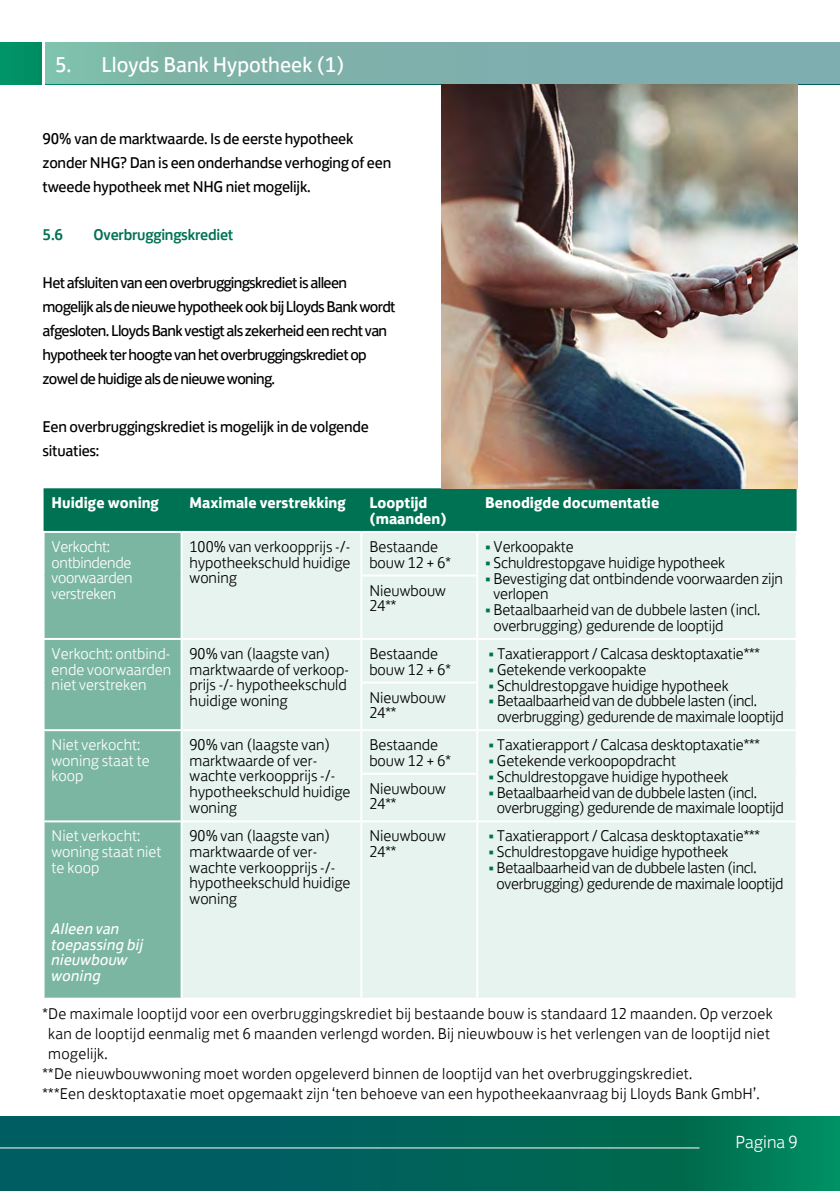
<style>
.page{position:relative;width:840px;height:1191px;background:#fff}
.page>*{position:absolute;margin:0;border:0;box-sizing:border-box;transform-origin:0 0}
.t1{font:22px "Lloyds Bank Jack";color:#fff}
.t2{font:300 18px "Lloyds Bank Jack";color:#fff}
.t3{font:300 16px/15.6px "Lloyds Bank Jack";color:#000}
.t4{font:300 16px/15.8px "Lloyds Bank Jack";letter-spacing:-.02em;color:#000}
.t5{font:16px/24px "Lloyds Bank Jack";letter-spacing:-.04em;color:#000}
.t6{font:16px/24px "Lloyds Bank Jack";letter-spacing:-.015em;color:#000}
.t7{font:300 16px/15.6px "Lloyds Bank Jack";color:#fff}
.t8{font:700 16px/15.6px "Lloyds Bank Jack";color:#fff}
.t9{font:300 16px/15.6px "Lloyds Bank Jack";letter-spacing:-.02em;color:#fff}
.t10{font:italic 16px/15.6px "Lloyds Bank Jack";color:#fff}
.t11{font:500 16px "Lloyds Bank Jack";letter-spacing:-.015em;color:#007254}
.s1{font-weight:400;color:#007254}
</style>
<div class="page">
<svg style="left:0;top:1116px;width:839px;height:75px;background:#01675b"></svg>
<hr style="left:0;top:1147px;width:699px;height:1px;background:#fff">
<div style="left:44px;top:488px;width:752px;height:43px;background:#007254"></div>
<div style="left:45px;top:533px;width:135px;height:464px;background:#7bb6a3"></div>
<div style="left:182px;top:533px;width:613px;height:464px;background:#e6f3ee"></div>
<hr style="left:360px;top:533px;width:2px;height:41px;background:#fff">
<hr style="left:476px;top:533px;width:2px;height:41px;background:#fff">
<hr style="left:360px;top:574px;width:118px;height:2px;background:#fff">
<hr style="left:360px;top:576px;width:2px;height:62px;background:#fff">
<hr style="left:476px;top:576px;width:2px;height:62px;background:#fff">
<hr style="left:43px;top:638px;width:138px;height:2px;background:#fff">
<hr style="left:181px;top:638px;width:180px;height:2px;background:#fff">
<hr style="left:361px;top:638px;width:116px;height:2px;background:#fff">
<hr style="left:360px;top:640px;width:2px;height:41px;background:#fff">
<hr style="left:477px;top:638px;width:320px;height:2px;background:#fff">
<hr style="left:476px;top:640px;width:2px;height:41px;background:#fff">
<hr style="left:360px;top:681px;width:118px;height:2px;background:#fff">
<hr style="left:360px;top:683px;width:2px;height:46px;background:#fff">
<hr style="left:476px;top:683px;width:2px;height:46px;background:#fff">
<hr style="left:43px;top:729px;width:138px;height:2px;background:#fff">
<hr style="left:181px;top:729px;width:180px;height:2px;background:#fff">
<hr style="left:361px;top:729px;width:116px;height:2px;background:#fff">
<hr style="left:360px;top:731px;width:2px;height:42px;background:#fff">
<hr style="left:477px;top:729px;width:320px;height:2px;background:#fff">
<hr style="left:476px;top:731px;width:2px;height:42px;background:#fff">
<hr style="left:360px;top:773px;width:118px;height:2px;background:#fff">
<hr style="left:360px;top:775px;width:2px;height:45px;background:#fff">
<hr style="left:476px;top:775px;width:2px;height:45px;background:#fff">
<hr style="left:43px;top:820px;width:138px;height:2px;background:#fff">
<hr style="left:181px;top:820px;width:180px;height:2px;background:#fff">
<hr style="left:361px;top:820px;width:116px;height:2px;background:#fff">
<hr style="left:360px;top:822px;width:2px;height:175px;background:#fff">
<hr style="left:477px;top:820px;width:320px;height:2px;background:#fff">
<hr style="left:476px;top:822px;width:2px;height:175px;background:#fff">
<div style="left:0;top:43px;width:839px;height:41px;background:#009165"></div>
<div style="left:45px;top:43px;width:794px;height:41px;background:linear-gradient(to right,#7fb8a7,#7faab1)"></div>
<hr style="left:43px;top:42px;width:2px;height:42px;background:#fff">
<img style="left:441px;top:84px;width:356px;height:404px">
<h1 class="t1" style="left:55px;top:46px;width:291px">5. Lloyds Bank Hypotheek (1)</h1>
<p class="t6" style="left:43px;top:125px;width:350px">90% van de marktwaarde. Is de eerste hypotheek zonder NHG? Dan is een onderhandse verhoging of een tweede hypotheek met NHG niet mogelijk.</p>
<p class="t11" style="left:43px;top:222px;width:22px">5.6</p>
<p class="t11" style="left:94px;top:222px;width:141px">Overbruggingskrediet</p>
<p class="t5" style="left:43px;top:269px;width:354px">Het afsluiten van een overbruggingskrediet is alleen mogelijkalsdenieuwehypotheekookbijLloydsBankwordt afgesloten.LloydsBankvestigtalszekerheideenrechtvan hypotheek ter hoogte van het overbruggingskrediet op zoweldehuidigealsdenieuwewoning.</p>
<p class="t6" style="left:43px;top:413px;width:328px">Een overbruggingskrediet is mogelijk in de volgende situaties:</p>
<p class="t8" style="left:52px;top:494px;width:109px">Huidige woning</p>
<p class="t8" style="left:189px;top:494px;width:158px">Maximale verstrekking</p>
<p class="t8" style="left:369px;top:494px;width:79px">Looptijd (maanden)</p>
<p class="t8" style="left:485px;top:494px;width:175px">Benodigde documentatie</p>
<p class="t9" style="left:52px;top:537px;width:82px">Verkocht: ontbindende voorwaarden verstreken</p>
<p class="t3" style="left:189px;top:537px;width:162px;text-align:justify">100% van verkoopprijs -/- hypotheekschuld huidige woning</p>
<p class="t3" style="left:369px;top:537px;width:83px">Bestaande bouw 12 + 6*</p>
<p class="t3" style="left:485px;top:537px;width:90px"><span class="s1">•</span> Verkoopakte</p>
<p class="t3" style="left:485px;top:553px;width:241px"><span class="s1">•</span> Schuldrestopgave huidige hypotheek</p>
<p class="t3" style="left:493px;top:568px;width:291px;text-indent:-8px"><span class="s1">•</span> Bevestiging dat ontbindende voorwaarden zijn verlopen</p>
<p class="t3" style="left:493px;top:600px;width:268px;text-indent:-8px"><span class="s1">•</span> Betaalbaarheid van de dubbele lasten (incl. overbrugging) gedurende de looptijd</p>
<p class="t3" style="left:369px;top:581px;width:78px">Nieuwbouw<br>24**</p>
<p class="t7" style="left:52px;top:644px;width:121px;text-align:justify">Verkocht: ontbind&shy;ende voorwaarden niet verstreken</p>
<p class="t3" style="left:189px;top:644px;width:161px">90% van (laagste van) marktwaarde of verkoop&shy;prijs -/- hypotheekschuld huidige woning</p>
<p class="t3" style="left:369px;top:644px;width:83px">Bestaande bouw 12 + 6*</p>
<p class="t3" style="left:488px;top:644px;width:273px"><span class="s1">•</span> Taxatierapport / Calcasa desktoptaxatie***</p>
<p class="t3" style="left:488px;top:660px;width:159px"><span class="s1">•</span> Getekende verkoopakte</p>
<p class="t3" style="left:488px;top:675px;width:241px"><span class="s1">•</span> Schuldrestopgave huidige hypotheek</p>
<p class="t4" style="left:496px;top:691px;width:288px;text-indent:-8px"><span class="s1">•</span> Betaalbaarheid van de dubbele lasten (incl. overbrugging) gedurende de maximale looptijd</p>
<p class="t3" style="left:369px;top:687px;width:78px">Nieuwbouw<br>24**</p>
<p class="t7" style="left:52px;top:735px;width:100px">Niet verkocht: woning staat te koop</p>
<p class="t3" style="left:189px;top:735px;width:162px">90% van (laagste van) marktwaarde of ver&shy;wachte verkoopprijs -/- hypotheekschuld huidige woning</p>
<p class="t3" style="left:369px;top:735px;width:83px">Bestaande bouw 12 + 6*</p>
<p class="t3" style="left:488px;top:735px;width:273px"><span class="s1">•</span> Taxatierapport / Calcasa desktoptaxatie***</p>
<p class="t3" style="left:488px;top:751px;width:189px"><span class="s1">•</span> Getekende verkoopopdracht</p>
<p class="t3" style="left:488px;top:767px;width:241px"><span class="s1">•</span> Schuldrestopgave huidige hypotheek</p>
<p class="t4" style="left:496px;top:782px;width:288px;text-indent:-8px"><span class="s1">•</span> Betaalbaarheid van de dubbele lasten (incl. overbrugging) gedurende de maximale looptijd</p>
<p class="t3" style="left:369px;top:779px;width:78px">Nieuwbouw<br>24**</p>
<p class="t7" style="left:52px;top:826px;width:111px">Niet verkocht: woning staat niet te koop</p>
<p class="t10" style="left:52px;top:919px;width:93px">Alleen van toepassing bij nieuwbouw woning</p>
<p class="t3" style="left:189px;top:826px;width:162px">90% van (laagste van) marktwaarde of ver&shy;wachte verkoopprijs -/- hypotheekschuld huidige woning</p>
<p class="t3" style="left:369px;top:826px;width:78px">Nieuwbouw<br>24**</p>
<p class="t3" style="left:488px;top:826px;width:273px"><span class="s1">•</span> Taxatierapport / Calcasa desktoptaxatie***</p>
<p class="t3" style="left:488px;top:842px;width:241px"><span class="s1">•</span> Schuldrestopgave huidige hypotheek</p>
<p class="t4" style="left:496px;top:858px;width:288px;text-indent:-8px"><span class="s1">•</span> Betaalbaarheid van de dubbele lasten (incl. overbrugging) gedurende de maximale looptijd</p>
<p class="t3" style="left:43px;top:1004px;width:731px">*De maximale looptijd voor een overbruggingskrediet bij bestaande bouw is standaard 12 maanden. Op verzoek</p>
<p class="t3" style="left:48px;top:1024px;width:722px">kan de looptijd eenmalig met 6 maanden verlengd worden. Bij nieuwbouw is het verlengen van de looptijd niet</p>
<p class="t3" style="left:48px;top:1044px;width:61px">mogelijk.</p>
<p class="t3" style="left:43px;top:1064px;width:651px">**De nieuwbouwwoning moet worden opgeleverd binnen de looptijd van het overbruggingskrediet.</p>
<p class="t3" style="left:43px;top:1084px;width:718px">***Een desktoptaxatie moet opgemaakt zijn ‘ten behoeve van een hypotheekaanvraag bij Lloyds Bank GmbH’.</p>
<p class="t2" style="left:735px;top:1127px;width:63px">Pagina 9</p>
</div>
